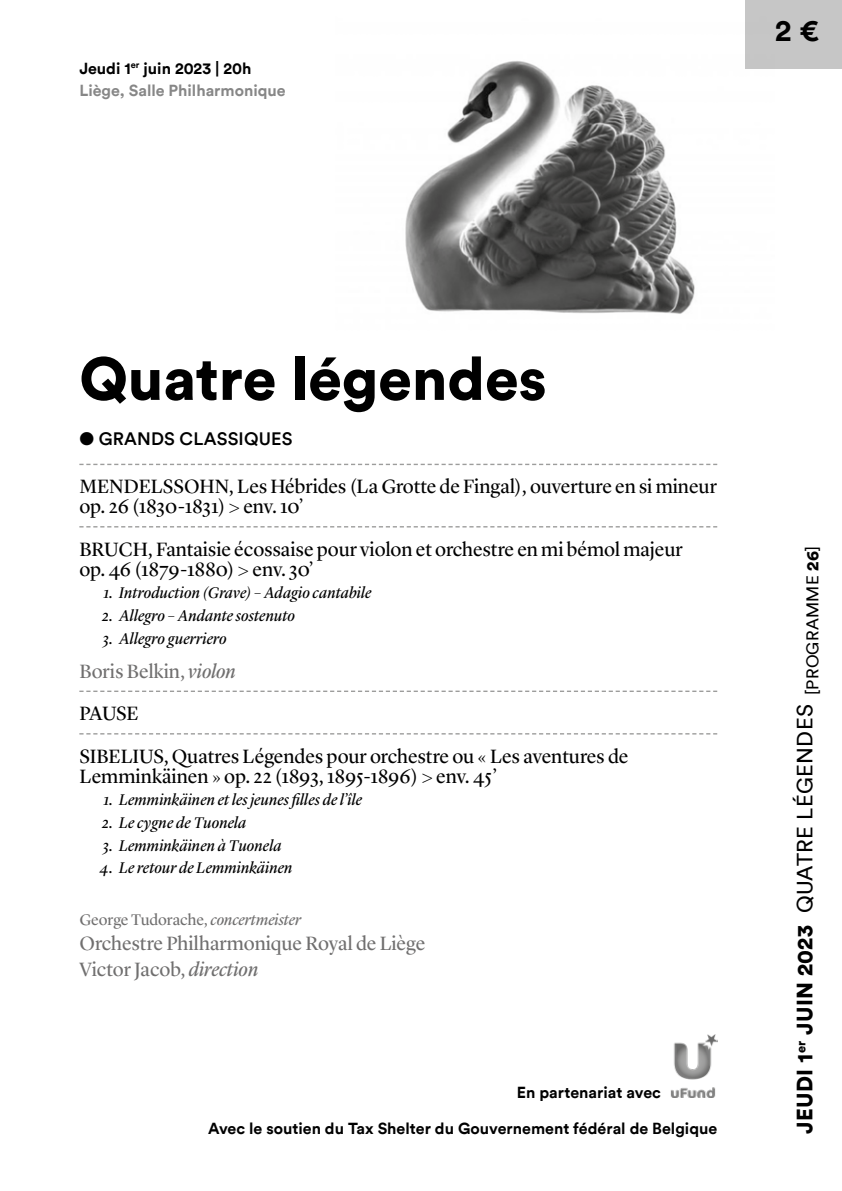
<style>
.page{position:relative;width:842px;height:1191px;background:#fff}
.page>*{position:absolute;margin:0;border:0;box-sizing:border-box;transform-origin:0 0}
.t1{font:900 60px "Circular Std";color:#000}
.t2{font:700 30px "Circular";color:#000}
.t3{font:900 22px "Circular Std";letter-spacing:.02em;color:#000}
.t4{font:20px/19.8px "Lyon Display";color:#000}
.t5{font:20px/25.6px "Lyon Display";color:#706f6f}
.t6{font:500 18px "Circular";letter-spacing:.01em;color:#000}
.t7{font:italic 16px "Lyon Display";letter-spacing:.01em;color:#000}
.t8{font:700 16px "Circular";color:#000}
.t9{font:700 16px/22.6px "Circular";color:#878787}
.t10{font:16px "Lyon Display";letter-spacing:-.005em;color:#706f6f}
.s1{color:#000}
.s2{color:#706f6f}
.s3{font-style:italic;color:#706f6f}
.s4{font-style:italic}
.s5{font-family:"Circular";font-weight:400}
</style>
<div class="page">
<div style="left:746px;top:0;width:96px;height:68px;background:#c6c6c6"></div>
<svg style="left:79px;top:464px;width:638px;height:1px"></svg>
<svg style="left:79px;top:526px;width:638px;height:1px"></svg>
<svg style="left:79px;top:690px;width:638px;height:2px"></svg>
<svg style="left:79px;top:733px;width:638px;height:1px"></svg>
<img style="left:670px;top:1034px;width:47px;height:63px">
<img style="left:405px;top:13px;width:369px;height:301px">
<p class="t9" style="left:79px;top:56px;width:208px"><span class="s1">Jeudi 1</span><sup>er</sup> <span class="s1">juin 2023 | 20h<br></span>Liège, Salle Philharmonique</p>
<h2 class="t2" style="left:775px;top:10px;width:46px">2 €</h2>
<h1 class="t1" style="left:79px;top:339px;width:469px">Quatre légendes</h1>
<p class="t6" style="left:79px;top:427px;width:215px">● GRANDS CLASSIQUES</p>
<p class="t4" style="left:79px;top:475px;width:639px">MENDELSSOHN, Les Hébrides (La Grotte de Fingal), ouverture en si mineur op. 26 (1830-1831) &gt; env. 10’</p>
<p class="t4" style="left:79px;top:538px;width:605px">BRUCH, Fantaisie écossaise pour violon et orchestre en mi bémol majeur op. 46 (1879-1880) &gt; env. 30’</p>
<p class="t7" style="left:103px;top:581px;width:269px">1. Introduction (Grave) – Adagio cantabile</p>
<p class="t7" style="left:102px;top:603px;width:195px">2. Allegro – Andante sostenuto</p>
<p class="t7" style="left:103px;top:626px;width:125px">3. Allegro guerriero</p>
<p class="t4" style="left:79px;top:648px;width:551px;line-height:42.6px"><span class="s2">Boris Belkin,</span> <span class="s3">violon<br></span>PAUSE<br>SIBELIUS, Quatres Légendes pour orchestre ou « Les aventures de</p>
<p class="t4" style="left:79px;top:764px;width:419px">Lemminkäinen » op. 22 (1893, 1895-1896) &gt; env. 45’</p>
<p class="t7" style="left:103px;top:788px;width:260px">1. Lemminkäinen et les jeunes filles de l’île</p>
<p class="t7" style="left:102px;top:810px;width:146px">2. Le cygne de Tuonela</p>
<p class="t7" style="left:103px;top:833px;width:180px">3. Lemminkäinen à Tuonela</p>
<p class="t7" style="left:100px;top:856px;width:194px">4. Le retour de Lemminkäinen</p>
<p class="t10" style="left:79px;top:907px;width:223px">George Tudorache, <span class="s4">concertmeister</span></p>
<p class="t5" style="left:79px;top:929px;width:347px">Orchestre Philharmonique Royal de Liège<br>Victor Jacob, <span class="s4">direction</span></p>
<p class="t8" style="left:517px;top:1081px;width:146px">En partenariat avec</p>
<p class="t8" style="left:208px;top:1117px;width:510px">Avec le soutien du Tax Shelter du Gouvernement fédéral de Belgique</p>
<p class="t3" style="left:790px;top:1134px;width:589px;rotate:-90deg">JEUDI 1<sup>er</sup> JUIN 2023 <span class="s5">QUATRE LÉGENDES</span> <sub>[PROGRAMME</sub> <sub>26</sub><sub>]</sub></p>
</div>
